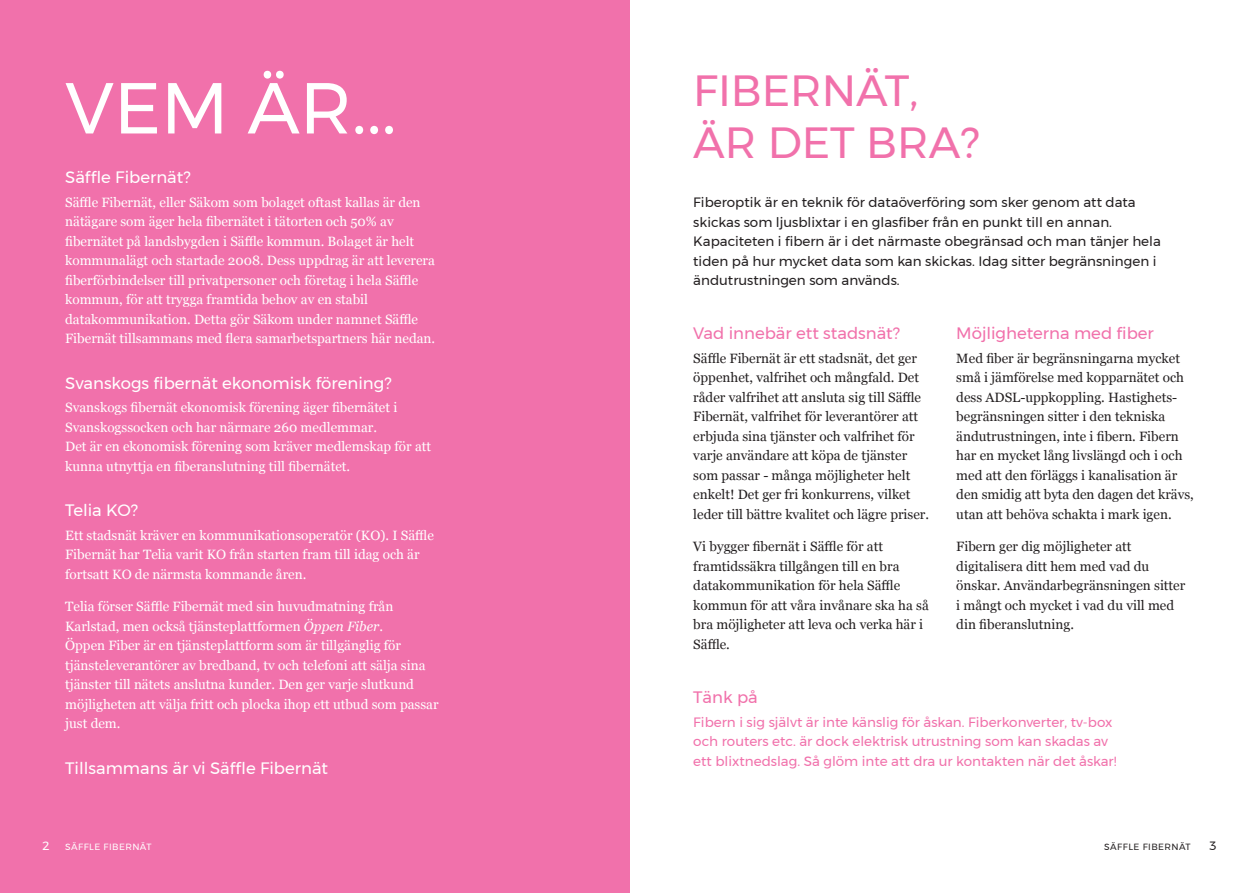
<style>
.page{position:relative;width:1259px;height:893px;background:#fff}
.page>*{position:absolute;margin:0;border:0;box-sizing:border-box;transform-origin:0 0}
.Rubrik_Stor{font:72px "Montserrat";color:#fff}
.Rubrik{font:43.5px/52.2px "Montserrat";color:#f171ab}
.Underrubrik{font:16.5px "Montserrat";color:#fff}
.Underrubrik-2{font:16.5px "Montserrat";color:#f171ab}
.Bröd{font:13.5px/19.5px "Georgia";color:#fff}
.Bröd_avstånd{font:13.5px/19.5px "Georgia";color:#231f20}
.Ingress{font:13.5px/19.5px "Montserrat";color:#231f20}
.Extra{font:13.5px/19.5px "Montserrat";color:#f171ab}
.Bröd-2{font:13.5px/19.5px "Georgia";color:#231f20}
.Bröd_avstånd-2{font:13.5px/19.5px "Georgia";color:#fff}
.t1{font:12px "Montserrat";color:#231f20}
.Bröd-3{font:12px "Montserrat";color:#fff}
.t2{font:9px "Montserrat";letter-spacing:.05em;color:#231f20}
.Bröd2_Montserrat{font:9px "Montserrat";letter-spacing:.05em;color:#fff}
.s1{font-style:italic}
</style>
<div class="page">
<div style="left:0;top:0;width:629px;height:893px;background:#f171ab"></div>
<p class="Rubrik_Stor" style="left:65px;top:53px;width:333px">VEM ÄR...</p>
<p class="Underrubrik" style="left:65px;top:165px;width:127px">Säffle Fibernät?</p>
<p class="Bröd" style="left:65px;top:192px;width:357px">Säffle Fibernät, eller Säkom som bolaget oftast kallas är den</p>
<p class="Bröd" style="left:65px;top:211px;width:330px">nätägare som äger hela fibernätet i tätorten och 50% av</p>
<p class="Bröd" style="left:65px;top:231px;width:371px">fibernätet på landsbygden i Säffle kommun. Bolaget är helt kommunalägt och startade 2008. Dess uppdrag är att leverera fiberförbindelser till privatpersoner och företag i hela Säffle kommun, för att trygga framtida behov av en stabil</p>
<p class="Bröd" style="left:65px;top:309px;width:371px">datakommunikation. Detta gör Säkom under namnet Säffle<br>Fibernät tillsammans med flera samarbetspartners här nedan.</p>
<p class="Underrubrik" style="left:65px;top:370px;width:328px">Svanskogs fibernät ekonomisk förening?</p>
<p class="Bröd" style="left:65px;top:397px;width:334px">Svanskogs fibernät ekonomisk förening äger fibernätet i<br>Svanskogssocken och har närmare 260 medlemmar.</p>
<p class="Bröd" style="left:65px;top:436px;width:367px">Det är en ekonomisk förening som kräver medlemskap för att kunna utnyttja en fiberanslutning till fibernätet.</p>
<p class="Underrubrik" style="left:65px;top:498px;width:74px">Telia KO?</p>
<p class="Bröd_avstånd-2" style="left:65px;top:525px;width:370px">Ett stadsnät kräver en kommunikationsoperatör (KO). I Säffle<br>Fibernät har Telia varit KO från starten fram till idag och är fortsatt KO de närmsta kommande åren.</p>
<p class="Bröd" style="left:65px;top:596px;width:337px">Telia förser Säffle Fibernät med sin huvudmatning från<br>Karlstad, men också tjänsteplattformen <span class="s1">Öppen Fiber</span>.<br>Öppen Fiber är en tjänsteplattform som är tillgänglig för</p>
<p class="Bröd" style="left:65px;top:655px;width:375px">tjänsteleverantörer av bredband, tv och telefoni att sälja sina tjänster till nätets anslutna kunder. Den ger varje slutkund möjligheten att välja fritt och plocka ihop ett utbud som passar just dem.</p>
<p class="Underrubrik" style="left:65px;top:755px;width:264px">Tillsammans är vi Säffle Fibernät</p>
<p class="Bröd-3" style="left:43px;top:837px;width:8px">2</p>
<p class="Bröd2_Montserrat" style="left:65px;top:840px;width:88px">SÄFFLE FIBERNÄT</p>
<p class="Rubrik" style="left:693px;top:64px;width:287px">FIBERNÄT,<br>ÄR DET BRA?</p>
<p class="Ingress" style="left:693px;top:193px;width:469px">Fiberoptik är en teknik för dataöverföring som sker genom att data skickas som ljusblixtar i en glasfiber från en punkt till en annan.<br>Kapaciteten i fibern är i det närmaste obegränsad och man tänjer hela tiden på hur mycket data som kan skickas. Idag sitter begränsningen i ändutrustningen som används.</p>
<p class="Underrubrik-2" style="left:693px;top:321px;width:208px">Vad innebär ett stadsnät?</p>
<p class="Bröd_avstånd" style="left:693px;top:348px;width:237px">Säffle Fibernät är ett stadsnät, det ger öppenhet, valfrihet och mångfald. Det råder valfrihet att ansluta sig till Säffle Fibernät, valfrihet för leverantörer att erbjuda sina tjänster och valfrihet för varje användare att köpa de tjänster som passar - många möjligheter helt enkelt! Det ger fri konkurrens, vilket leder till bättre kvalitet och lägre priser.</p>
<p class="Bröd-2" style="left:693px;top:536px;width:237px">Vi bygger fibernät i Säffle för att framtidssäkra tillgången till en bra datakommunikation för hela Säffle kommun för att våra invånare ska ha så bra möjligheter att leva och verka här i<br>Säffle.</p>
<p class="Underrubrik-2" style="left:956px;top:321px;width:199px">Möjligheterna med fiber</p>
<p class="Bröd_avstånd" style="left:956px;top:348px;width:239px">Med fiber är begränsningarna mycket små i jämförelse med kopparnätet och dess ADSL-uppkoppling. Hastighets&shy;begränsningen sitter i den tekniska ändutrustningen, inte i fibern. Fibern har en mycket lång livslängd och i och med att den förläggs i kanalisation är den smidig att byta den dagen det krävs, utan att behöva schakta i mark igen.</p>
<p class="Bröd_avstånd" style="left:956px;top:536px;width:230px">Fibern ger dig möjligheter att digitalisera ditt hem med vad du önskar. Användarbegränsningen sitter i mångt och mycket i vad du vill med din fiberanslutning.</p>
<p class="Underrubrik-2" style="left:693px;top:684px;width:66px">Tänk på</p>
<p class="Extra" style="left:693px;top:712px;width:425px">Fibern i sig självt är inte känslig för åskan. Fiberkonverter, tv-box och routers etc. är dock elektrisk utrustning som kan skadas av ett blixtnedslag. Så glöm inte att dra ur kontakten när det åskar!</p>
<p class="t2" style="left:1104px;top:840px;width:88px">SÄFFLE FIBERNÄT</p>
<p class="t1" style="left:1209px;top:837px;width:9px">3</p>
</div>
